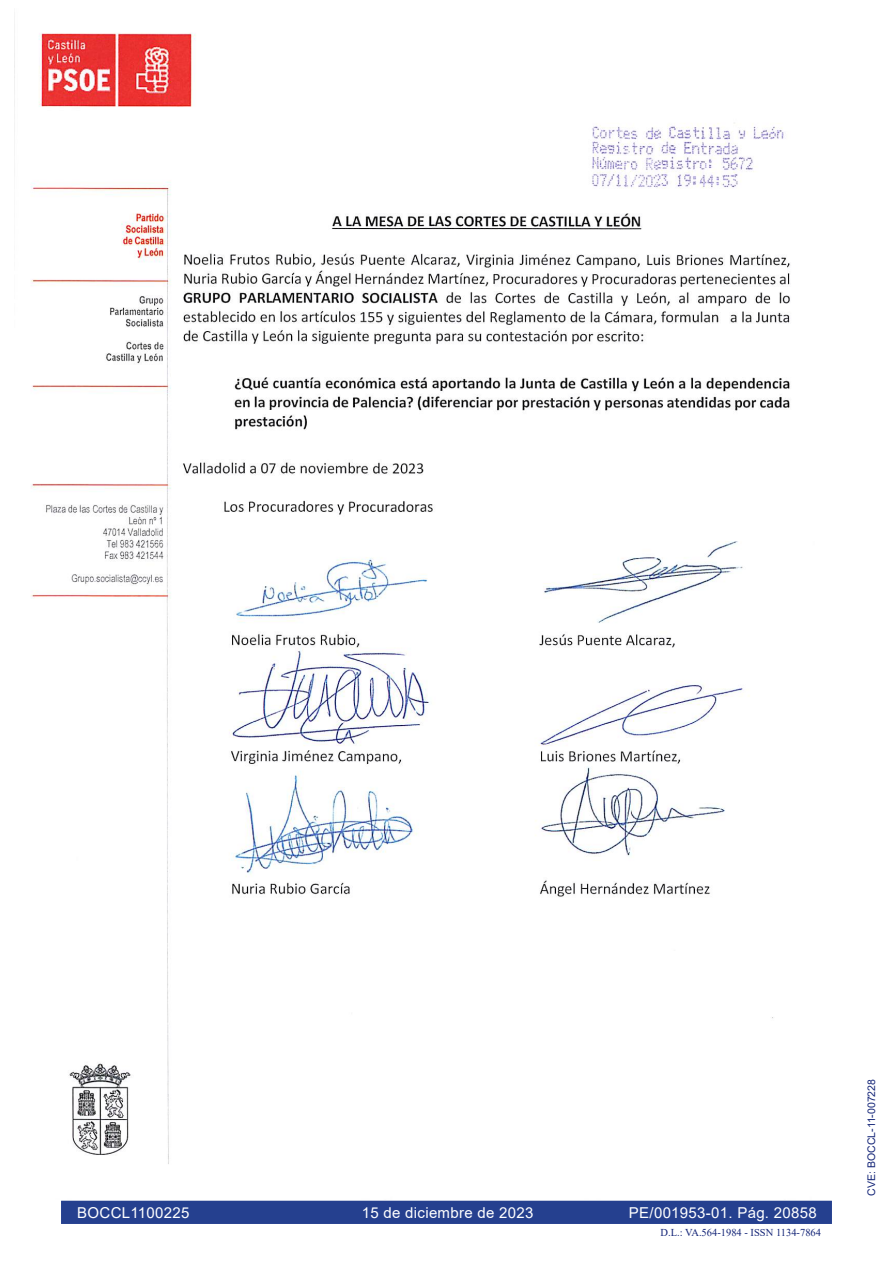
<style>
.page{position:relative;width:893px;height:1263px;background:#fff}
.page>*{position:absolute;margin:0;border:0;box-sizing:border-box;transform-origin:0 0}
.E_CVE{font:15px "Arial";letter-spacing:.02em;color:#fff}
.t1{font:10.5px "Times New Roman";color:#132477}
.t2{font:10.5px "Arial";color:#132477}
</style>
<div class="page">
<div style="left:60px;top:1200px;width:773px;height:25px;background:#25408f"></div>
<div style="left:60px;top:1199px;width:773px;height:26px;border:2px solid #fff"></div>
<img style="left:30px;top:33px;width:803px;height:1167px">
<p class="E_CVE" style="left:77px;top:1202px;width:114px">BOCCL1100225</p>
<p class="E_CVE" style="left:362px;top:1202px;width:173px">15 de diciembre de 2023</p>
<p class="E_CVE" style="left:629px;top:1202px;width:189px">PE/001953-01. Pág. 20858</p>
<p class="t1" style="left:661px;top:1225px;width:162px">D.L.: VA.564-1984 - ISSN 1134-7864</p>
<p class="t2" style="left:864px;top:1195px;width:118px;rotate:-90deg">CVE: BOCCL-11-007228</p>
</div>
